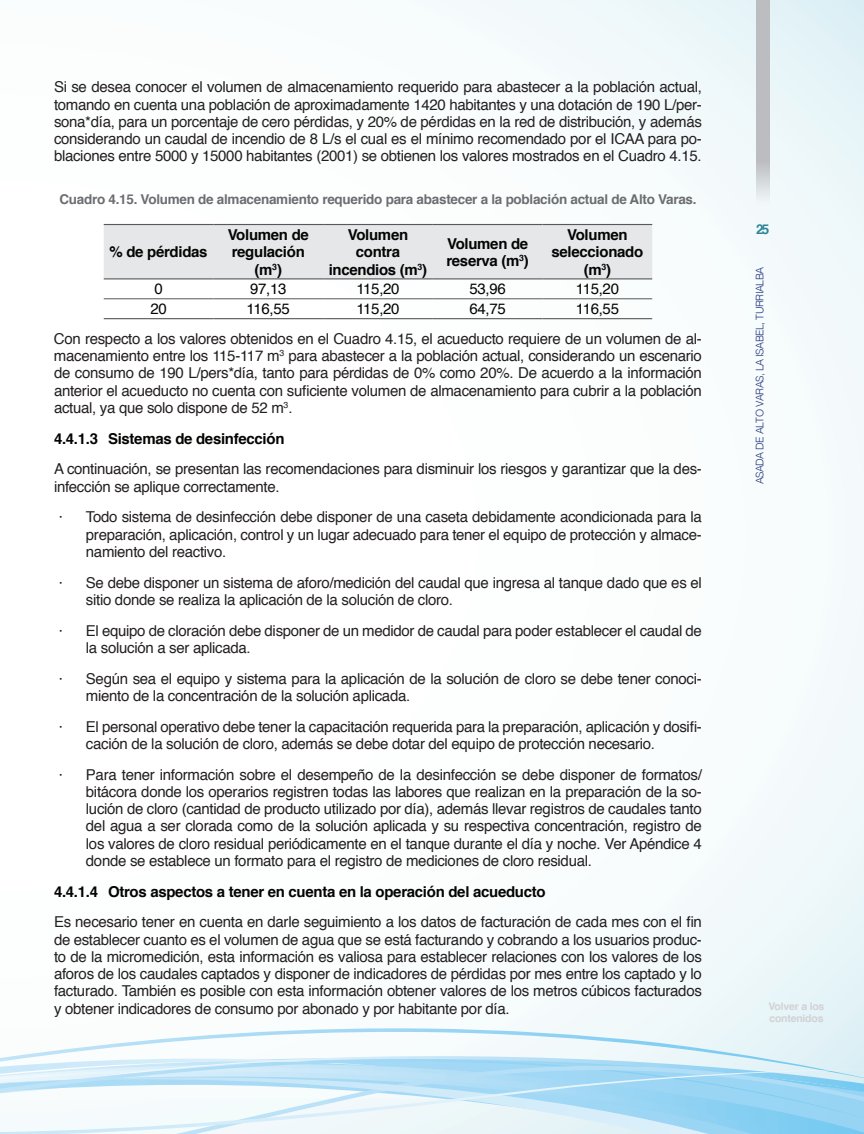
<style>
.page{position:relative;width:864px;height:1134px;background:#fff}
.page>*{position:absolute;margin:0;border:0;box-sizing:border-box;transform-origin:0 0}
.t1{font:15px/17.2px "Helvetica";letter-spacing:-.02em;color:#231f20;text-align:justify}
.t2{font:700 15px/17.2px "Helvetica";letter-spacing:-.02em;color:#040503;text-align:center}
.t3{font:15px "Helvetica";letter-spacing:-.02em;color:#040503}
.t4{font:700 13.5px "Helvetica";letter-spacing:-.02em;color:#6c6d70}
.t5{font:700 13.5px "Helvetica";color:#2d849b}
.t6{font:300 10.5px "Helvetica";letter-spacing:-.05em;color:#253980}
.t7{font:700 10.5px/12.1px "Helvetica";letter-spacing:-.02em;color:#d1d2d4}
</style>
<div class="page">
<svg style="left:38px;top:1028px;width:826px;height:25px"></svg>
<svg style="left:0;top:1053px;width:864px;height:81px"></svg>
<svg style="left:756px;top:0;width:14px;height:206px;background:#c2c3c6"></svg>
<div style="left:104px;top:225px;width:548px;height:53px;background:#e6e7e9"></div>
<hr style="left:104px;top:224px;width:109px;height:1px;background:#57585a">
<hr style="left:213px;top:224px;width:110px;height:1px;background:#57585a">
<hr style="left:323px;top:224px;width:110px;height:1px;background:#57585a">
<hr style="left:433px;top:224px;width:110px;height:1px;background:#57585a">
<hr style="left:543px;top:224px;width:109px;height:1px;background:#57585a">
<hr style="left:104px;top:278px;width:109px;height:1px;background:#57585a">
<hr style="left:213px;top:278px;width:110px;height:1px;background:#57585a">
<hr style="left:323px;top:278px;width:110px;height:1px;background:#57585a">
<hr style="left:433px;top:278px;width:110px;height:1px;background:#57585a">
<hr style="left:543px;top:278px;width:109px;height:1px;background:#57585a">
<hr style="left:104px;top:318px;width:109px;height:1px;background:#57585a">
<hr style="left:213px;top:318px;width:110px;height:1px;background:#57585a">
<hr style="left:323px;top:318px;width:110px;height:1px;background:#57585a">
<hr style="left:433px;top:318px;width:110px;height:1px;background:#57585a">
<hr style="left:543px;top:318px;width:109px;height:1px;background:#57585a">
<hr style="left:104px;top:299px;width:109px;height:1px;background:#57585a">
<hr style="left:213px;top:299px;width:110px;height:1px;background:#57585a">
<hr style="left:323px;top:299px;width:110px;height:1px;background:#57585a">
<hr style="left:433px;top:299px;width:110px;height:1px;background:#57585a">
<hr style="left:543px;top:299px;width:109px;height:1px;background:#57585a">
<p class="t1" style="left:54px;top:79px;width:649px">Si se desea conocer el volumen de almacenamiento requerido para abastecer a la población actual, tomando en cuenta una población de aproximadamente 1420 habitantes y una dotación de 190 L/per&shy;sona*día, para un porcentaje de cero pérdidas, y 20% de pérdidas en la red de distribución, y además considerando un caudal de incendio de 8 L/s el cual es el mínimo recomendado por el ICAA para po&shy;blaciones entre 5000 y 15000 habitantes (2001) se obtienen los valores mostrados en el Cuadro 4.15.</p>
<p class="t4" style="left:59px;top:189px;width:639px">Cuadro 4.15. Volumen de almacenamiento requerido para abastecer a la población actual de Alto Varas.</p>
<p class="t2" style="left:110px;top:244px;width:100px">% de pérdidas</p>
<p class="t2" style="left:228px;top:226px;width:83px">Volumen de regulación (m<sup>3</sup>)</p>
<p class="t2" style="left:329px;top:226px;width:100px">Volumen contra incendios (m<sup>3</sup>)</p>
<p class="t2" style="left:446px;top:235px;width:84px;text-align:left">Volumen de reserva (m<sup>3</sup>)</p>
<p class="t2" style="left:552px;top:226px;width:93px">Volumen seleccionado (m<sup>3</sup>)</p>
<p class="t3" style="left:154px;top:278px;width:10px">0</p>
<p class="t3" style="left:250px;top:278px;width:38px">97,13</p>
<p class="t3" style="left:356px;top:278px;width:45px">115,20</p>
<p class="t3" style="left:470px;top:278px;width:38px">53,96</p>
<p class="t3" style="left:576px;top:278px;width:45px">115,20</p>
<p class="t3" style="left:150px;top:298px;width:18px">20</p>
<p class="t3" style="left:247px;top:298px;width:45px">116,55</p>
<p class="t3" style="left:356px;top:298px;width:45px">115,20</p>
<p class="t3" style="left:470px;top:298px;width:38px">64,75</p>
<p class="t3" style="left:576px;top:298px;width:45px">116,55</p>
<p class="t1" style="left:54px;top:331px;width:650px">Con respecto a los valores obtenidos en el Cuadro 4.15, el acueducto requiere de un volumen de al&shy;macenamiento entre los 115-117 m<sup>3</sup> para abastecer a la población actual, considerando un escenario de consumo de 190 L/pers*día, tanto para pérdidas de 0% como 20%. De acuerdo a la información anterior el acueducto no cuenta con suficiente volumen de almacenamiento para cubrir a la población actual, ya que solo dispone de 52 m<sup>3</sup>.</p>
<p class="t2" style="left:54px;top:430px;width:232px">4.4.1.3 Sistemas de desinfección</p>
<p class="t1" style="left:54px;top:461px;width:649px">A continuación, se presentan las recomendaciones para disminuir los riesgos y garantizar que la des&shy;infección se aplique correctamente.</p>
<p class="t1" style="left:86px;top:509px;width:617px;text-indent:-27px">· Todo sistema de desinfección debe disponer de una caseta debidamente acondicionada para la preparación, aplicación, control y un lugar adecuado para tener el equipo de protección y almace&shy;namiento del reactivo.</p>
<p class="t1" style="left:86px;top:574px;width:617px;text-indent:-27px">· Se debe disponer un sistema de aforo/medición del caudal que ingresa al tanque dado que es el sitio donde se realiza la aplicación de la solución de cloro.</p>
<p class="t1" style="left:86px;top:622px;width:617px;text-indent:-27px">· El equipo de cloración debe disponer de un medidor de caudal para poder establecer el caudal de la solución a ser aplicada.</p>
<p class="t1" style="left:86px;top:670px;width:617px;text-indent:-27px">· Según sea el equipo y sistema para la aplicación de la solución de cloro se debe tener conoci&shy;miento de la concentración de la solución aplicada.</p>
<p class="t1" style="left:86px;top:718px;width:617px;text-indent:-27px">· El personal operativo debe tener la capacitación requerida para la preparación, aplicación y dosifi&shy;cación de la solución de cloro, además se debe dotar del equipo de protección necesario.</p>
<p class="t1" style="left:86px;top:766px;width:617px;text-indent:-27px">· Para tener información sobre el desempeño de la desinfección se debe disponer de formatos/ bitácora donde los operarios registren todas las labores que realizan en la preparación de la so&shy;lución de cloro (cantidad de producto utilizado por día), además llevar registros de caudales tanto del agua a ser clorada como de la solución aplicada y su respectiva concentración, registro de los valores de cloro residual periódicamente en el tanque durante el día y noche. Ver Apéndice 4 donde se establece un formato para el registro de mediciones de cloro residual.</p>
<p class="t2" style="left:54px;top:883px;width:493px">4.4.1.4 Otros aspectos a tener en cuenta en la operación del acueducto</p>
<p class="t1" style="left:54px;top:914px;width:649px">Es necesario tener en cuenta en darle seguimiento a los datos de facturación de cada mes con el fin de establecer cuanto es el volumen de agua que se está facturando y cobrando a los usuarios produc&shy;to de la micromedición, esta información es valiosa para establecer relaciones con los valores de los aforos de los caudales captados y disponer de indicadores de pérdidas por mes entre los captado y lo facturado. También es posible con esta información obtener valores de los metros cúbicos facturados y obtener indicadores de consumo por abonado y por habitante por día.</p>
<p class="t5" style="left:756px;top:219px;width:15px">25</p>
<p class="t6" style="left:751px;top:484px;width:219px;rotate:-90deg">ASADA DE ALTO VARAS, LA ISABEL, TURRIALBA</p>
<p class="t7" style="left:769px;top:1000px;width:57px">Volver a los contenidos</p>
</div>
